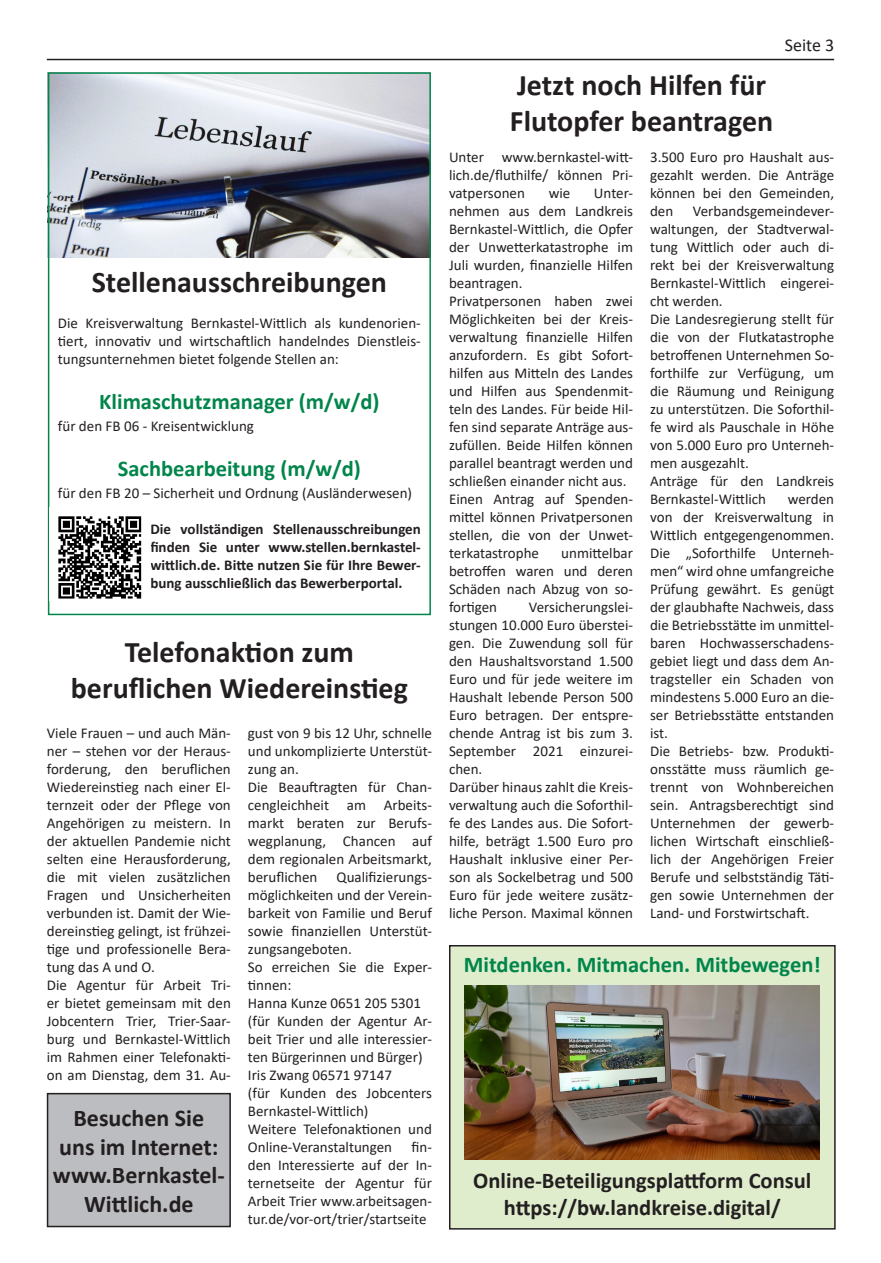
<style>
.page{position:relative;width:881px;height:1263px;background:#fff}
.page>*{position:absolute;margin:0;border:0;box-sizing:border-box;transform-origin:0 0}
.t1{font:700 30px/36px "Calibri";color:#231f20;text-align:center}
.t2{font:700 24px/28.8px "Calibri";color:#231f20;text-align:center}
.t3{font:700 22.5px "Calibri";color:#00854a}
.t4{font:700 22.5px/27px "Calibri";color:#231f20;text-align:center}
.t5{font:18px "Calibri";color:#231f20}
.t6{font:15px/18px "Calibri";color:#231f20}
.t7{font:700 15px/18px "Calibri";color:#231f20;text-align:justify}
</style>
<div class="page">
<hr style="left:47px;top:59px;width:786px;height:1px;background:#231f20">
<div style="left:449px;top:946px;width:385px;height:283px;background:#dfedcd"></div>
<div style="left:449px;top:945px;width:386px;height:284px;border:2px solid #231f20"></div>
<img style="left:464px;top:986px;width:355px;height:173px">
<div style="left:48px;top:1094px;width:182px;height:132px;background:#bcbdc0"></div>
<div style="left:47px;top:1093px;width:184px;height:134px;border:2px solid #231f20"></div>
<img style="left:51px;top:75px;width:377px;height:182px">
<div style="left:48px;top:72px;width:383px;height:543px;border:2px solid #00854a"></div>
<img style="left:50px;top:507px;width:92px;height:94px">
<h1 class="t1" style="left:92px;top:263px;width:296px">Stellenausschreibungen</h1>
<p class="t6" style="left:58px;top:313px;width:364px;text-align:justify">Die Kreisverwaltung Bernkastel-Wittlich als kundenorien&shy;tiert, innovativ und wirtschaftlich handelndes Dienstleis&shy;tungsunternehmen bietet folgende Stellen an:</p>
<h3 class="t3" style="left:99px;top:385px;width:281px">Klimaschutzmanager (m/w/d)</h3>
<p class="t6" style="left:58px;top:416px;width:197px">für den FB 06 - Kreisentwicklung</p>
<h3 class="t3" style="left:118px;top:452px;width:244px">Sachbearbeitung (m/w/d)</h3>
<p class="t6" style="left:58px;top:484px;width:355px">für den FB 20 – Sicherheit und Ordnung (Ausländerwesen)</p>
<p class="t7" style="left:150px;top:520px;width:272px">Die vollständigen Stellenausschreibungen finden Sie unter www.stellen.bernkastel&shy;wittlich.de. Bitte nutzen Sie für Ihre Bewer&shy;bung ausschließlich das Bewerberportal.</p>
<h1 class="t1" style="left:71px;top:634px;width:338px">Telefonaktion zum beruflichen Wiedereinstieg</h1>
<p class="t6" style="left:248px;top:724px;width:185px">gust von 9 bis 12 Uhr, schnelle und unkomplizierte Unterstüt&shy;zung an.<br>Die Beauftragten für Chan&shy;cengleichheit am Arbeits&shy;markt beraten zur Berufs&shy;wegplanung, Chancen auf dem regionalen Arbeitsmarkt, beruflichen</p>
<p class="t6" style="left:47px;top:724px;width:185px">Viele Frauen – und auch Män&shy;ner – stehen vor der Heraus&shy;forderung, den beruflichen<br>Wiedereinstieg nach einer El&shy;ternzeit oder der Pflege von<br>Angehörigen zu meistern. In der aktuellen Pandemie nicht selten eine Herausforderung, die mit vielen zusätzlichen<br>Fragen und Unsicherheiten verbunden ist. Damit der Wie&shy;dereinstieg gelingt, ist frühzei&shy;tige und professionelle Bera&shy;tung das A und O.<br>Die Agentur für Arbeit Tri&shy;er bietet gemeinsam mit den<br>Jobcentern Trier, Trier-Saar&shy;burg und Bernkastel-Wittlich im Rahmen einer Telefonakti&shy;on am Dienstag, dem 31. Au-</p>
<p class="t6" style="left:248px;top:868px;width:185px;text-indent:89px">Qualifizierungs&shy;möglichkeiten und der Verein&shy;barkeit von Familie und Beruf sowie finanziellen Unterstüt&shy;zungsangeboten.<br>So erreichen Sie die Exper&shy;tinnen:<br>Hanna Kunze 0651 205 5301 (für Kunden der Agentur Ar&shy;beit Trier und alle interessier&shy;ten Bürgerinnen und Bürger)<br>Iris Zwang 06571 97147<br>(für Kunden des Jobcenters<br>Bernkastel-Wittlich)<br>Weitere Telefonaktionen und<br>Online-Veranstaltungen</p>
<h2 class="t2" style="left:53px;top:1103px;width:173px">Besuchen Sie uns im Internet: www.Bernkastel-<br>Wittlich.de</h2>
<p class="t6" style="left:248px;top:1138px;width:185px;text-align:justify;text-indent:163px">fin&shy;den Interessierte auf der In&shy;ternetseite der Agentur für Arbeit Trier www.arbeitsagen&shy;tur.de/vor-ort/trier/startseite</p>
<p class="t5" style="left:784px;top:33px;width:51px">Seite 3</p>
<h1 class="t1" style="left:509px;top:66px;width:265px;text-align:left">Jetzt noch Hilfen für<br>Flutopfer beantragen</h1>
<p class="t6" style="left:449px;top:148px;width:185px;text-align:justify">Unter www.bernkastel-witt&shy;lich.de/fluthilfe/ können Pri&shy;vatpersonen</p>
<p class="t6" style="left:649px;top:148px;width:185px;text-align:justify">3.500 Euro pro Haushalt aus&shy;gezahlt werden. Die Anträge können bei den Gemeinden, den</p>
<p class="t6" style="left:548px;top:184px;width:23px">wie</p>
<p class="t6" style="left:449px;top:184px;width:185px;text-indent:145px">Unter&shy;nehmen aus dem Landkreis<br>Bernkastel-Wittlich, die Opfer der Unwetterkatastrophe im<br>Juli wurden, finanzielle Hilfen beantragen.<br>Privatpersonen haben zwei<br>Möglichkeiten bei der Kreis&shy;verwaltung finanzielle Hilfen anzufordern. Es gibt Sofort&shy;hilfen aus Mitteln des Landes und Hilfen aus Spendenmit&shy;teln des Landes. Für beide Hil&shy;fen sind separate Anträge aus&shy;zufüllen. Beide Hilfen können parallel beantragt werden und schließen einander nicht aus.<br>Einen Antrag auf Spenden&shy;mittel können Privatpersonen stellen, die von der Unwet&shy;terkatastrophe</p>
<p class="t6" style="left:649px;top:202px;width:185px;text-indent:43px">Verbandsgemeindever&shy;waltungen, der Stadtverwal&shy;tung Wittlich oder auch di&shy;rekt bei der Kreisverwaltung<br>Bernkastel-Wittlich eingerei&shy;cht werden.<br>Die Landesregierung stellt für die von der Flutkatastrophe betroffenen Unternehmen So&shy;forthilfe zur Verfügung, um die Räumung und Reinigung zu unterstützen. Die Soforthil&shy;fe wird als Pauschale in Höhe von 5.000 Euro pro Unterneh&shy;men ausgezahlt.<br>Anträge für den Landkreis<br>Bernkastel-Wittlich</p>
<p class="t6" style="left:649px;top:490px;width:185px;text-indent:138px">werden von der Kreisverwaltung in<br>Wittlich entgegengenommen.<br>Die „Soforthilfe Unterneh&shy;men“ wird ohne umfangreiche<br>Prüfung gewährt. Es genügt der glaubhafte Nachweis, dass die Betriebsstätte im unmittel&shy;baren Hochwasserschadens&shy;gebiet liegt und dass dem An&shy;tragsteller ein Schaden von mindestens 5.000 Euro an die&shy;ser Betriebsstätte entstanden ist.<br>Die Betriebs- bzw. Produkti&shy;onsstätte muss räumlich ge&shy;trennt von Wohnbereichen sein. Antragsberechtigt sind<br>Unternehmen der gewerb&shy;lichen Wirtschaft einschließ&shy;lich der Angehörigen Freier<br>Berufe und selbstständig Täti&shy;gen sowie Unternehmen der<br>Land- und Forstwirtschaft.</p>
<p class="t6" style="left:449px;top:544px;width:185px;text-align:justify;text-indent:112px">unmittelbar betroffen waren und deren Schäden nach Abzug von so&shy;fortigen</p>
<p class="t6" style="left:449px;top:598px;width:185px;text-indent:80px">Versicherungslei&shy;stungen 10.000 Euro überstei&shy;gen. Die Zuwendung soll für den Haushaltsvorstand 1.500<br>Euro und für jede weitere im<br>Haushalt lebende Person 500<br>Euro betragen. Der entspre&shy;chende Antrag ist bis zum 3.<br>September 2021 einzurei&shy;chen.<br>Darüber hinaus zahlt die Kreis&shy;verwaltung auch die Soforthil&shy;fe des Landes aus. Die Sofort&shy;hilfe, beträgt 1.500 Euro pro<br>Haushalt inklusive einer Per&shy;son als Sockelbetrag und 500<br>Euro für jede weitere zusätz&shy;liche Person. Maximal können</p>
<h3 class="t3" style="left:463px;top:948px;width:358px">Mitdenken. Mitmachen. Mitbewegen!</h3>
<h3 class="t4" style="left:473px;top:1166px;width:339px">Online-Beteiligungsplattform Consul https://bw.landkreise.digital/</h3>
</div>
